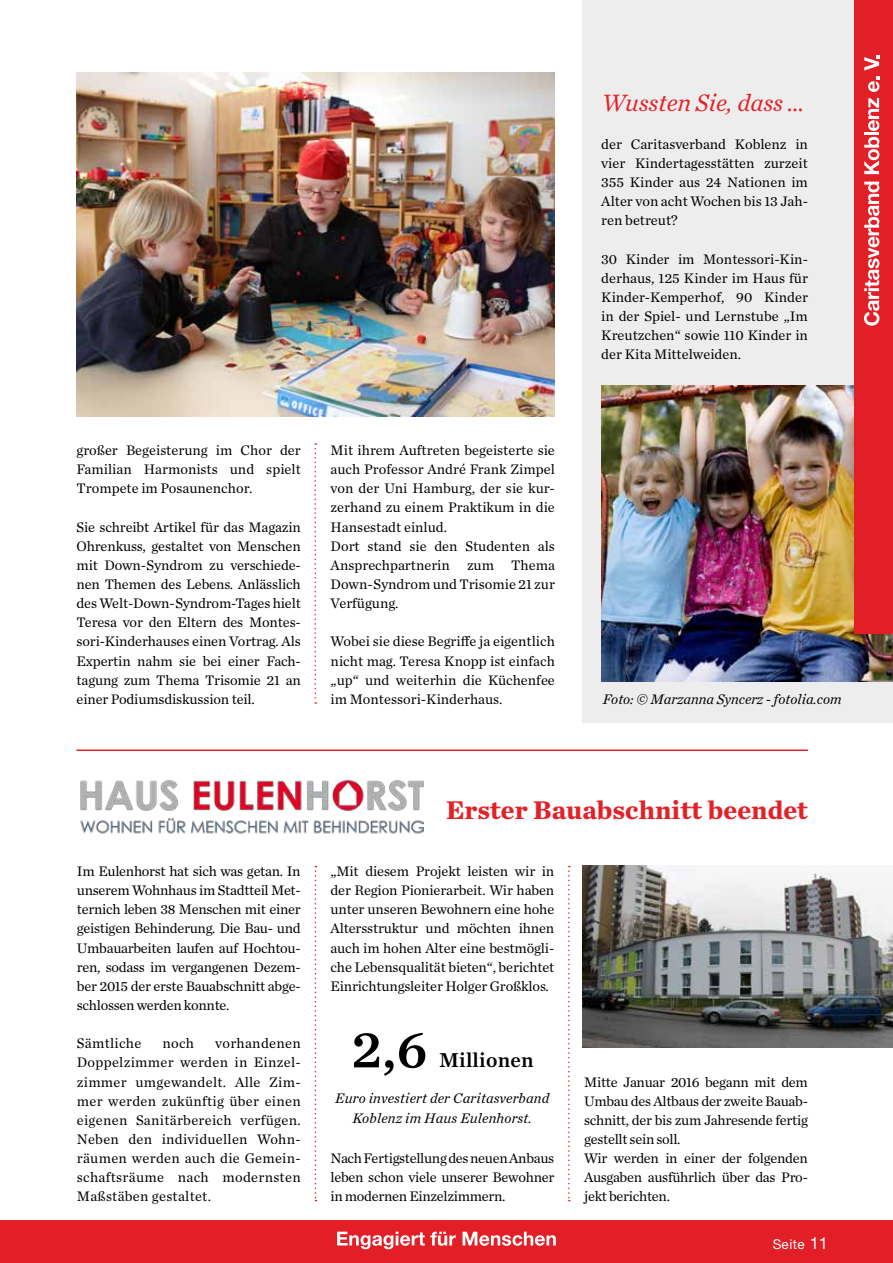
<style>
.page{position:relative;width:893px;height:1263px;background:#fff}
.page>*{position:absolute;margin:0;border:0;box-sizing:border-box;transform-origin:0 0}
.t1{font:54px "Chronicle Text G1 Semi";color:#000}
.t2{font:700 26.7px "Chronicle Text G1";color:#e32127}
.t3{font:italic 24.75px "Chronicle Text G1";color:#e32127}
.t4{font:21px "Chronicle Text G1 Semi";letter-spacing:.01em;color:#000}
.t5{font:14.4px/19.2px "Chronicle Text G1";color:#000;text-align:justify}
.t6{font:14.4px/19.2px "Chronicle Text G1";letter-spacing:-.02em;color:#000}
.t7{font:italic 14.4px/19.5px "Chronicle Text G1";letter-spacing:.01em;color:#000;text-align:center}
.t8{font:14.4px "Chronicle Text G1";letter-spacing:.02em;color:#000}
.t9{font:13.5px "Helvetica Neue";letter-spacing:.03em;color:#fff}
.s1{font-size:16.5px}
</style>
<div class="page">
<div style="left:583px;top:0;width:310px;height:723px;background:#eeeded"></div>
<img style="left:602px;top:386px;width:291px;height:295px">
<div style="left:0;top:1221px;width:893px;height:42px;background:#e21e26"></div>
<svg style="left:337px;top:1232px;width:119px;height:17px"></svg>
<svg style="left:463px;top:1232px;width:93px;height:14px"></svg>
<div style="left:855px;top:0;width:38px;height:634px;background:#e21e26"></div>
<svg style="left:864px;top:182px;width:15px;height:144px"></svg>
<svg style="left:864px;top:137px;width:15px;height:37px"></svg>
<hr style="left:864px;top:132px;width:15px;height:3px;background:#fff">
<svg style="left:868px;top:98px;width:11px;height:33px"></svg>
<svg style="left:868px;top:77px;width:11px;height:15px"></svg>
<svg style="left:864px;top:56px;width:15px;height:14px"></svg>
<img style="left:77px;top:72px;width:478px;height:345px">
<img style="left:583px;top:865px;width:310px;height:183px">
<img style="left:80px;top:779px;width:343px;height:55px">
<svg style="left:315px;top:866px;width:1px;height:335px"></svg>
<svg style="left:568px;top:866px;width:2px;height:335px"></svg>
<hr style="left:77px;top:749px;width:731px;height:2px;background:#e32127">
<svg style="left:314px;top:443px;width:2px;height:261px"></svg>
<p class="t5" style="left:77px;top:440px;width:226px">großer Begeisterung im Chor der Familian Harmonists und spielt Trompete im Posaunenchor.</p>
<p class="t5" style="left:77px;top:516px;width:226px">Sie schreibt Artikel für das Magazin Ohrenkuss, gestaltet von Menschen mit Down-Syndrom zu verschiede&shy;nen Themen des Lebens. Anlässlich des Welt-Down-Syndrom-Tages hielt Teresa vor den Eltern des Montes&shy;sori-Kinderhauses einen Vortrag. Als Expertin nahm sie bei einer Fach&shy;tagung zum Thema Trisomie 21 an einer Podiumsdiskussion teil.</p>
<p class="t5" style="left:331px;top:440px;width:226px;text-align:left">Mit ihrem Auftreten begeisterte sie auch Professor André Frank Zimpel von der Uni Hamburg, der sie kur&shy;zerhand zu einem Praktikum in die<br>Hansestadt einlud.<br>Dort stand sie den Studenten als<br>Ansprechpartnerin zum Thema<br>Down-Syndrom und Trisomie 21 zur<br>Verfügung.</p>
<p class="t5" style="left:331px;top:631px;width:226px">Wobei sie diese Begriffe ja eigentlich nicht mag. Teresa Knopp ist einfach „up“ und weiterhin die Küchenfee im Montessori-Kinderhaus.</p>
<h3 class="t3" style="left:602px;top:83px;width:205px">Wussten Sie, dass …</h3>
<p class="t5" style="left:601px;top:134px;width:208px">der Caritasverband Koblenz in vier Kindertagesstätten zurzeit 355 Kinder aus 24 Nationen im Alter von acht Wochen bis 13 Jah&shy;ren betreut?</p>
<p class="t5" style="left:601px;top:248px;width:208px">30 Kinder im Montessori-Kin&shy;derhaus, 125 Kinder im Haus für Kinder-Kemperhof, 90 Kinder in der Spiel- und Lernstube „Im Kreutzchen“ sowie 110 Kinder in der Kita Mittelweiden.</p>
<p class="t7" style="left:603px;top:688px;width:240px">Foto: © Marzanna Syncerz - fotolia.com</p>
<p class="t5" style="left:77px;top:861px;width:225px">Im Eulenhorst hat sich was getan. In unserem Wohnhaus im Stadtteil Met&shy;ternich leben 38 Menschen mit einer geistigen Behinderung. Die Bau- und Umbauarbeiten laufen auf Hochtou&shy;ren, sodass im vergangenen Dezem&shy;ber 2015 der erste Bauabschnitt abge&shy;schlossen werden konnte.</p>
<p class="t8" style="left:77px;top:1032px;width:66px">Sämtliche</p>
<p class="t5" style="left:163px;top:1033px;width:33px">noch</p>
<p class="t5" style="left:77px;top:1033px;width:225px;text-indent:138px">vorhandenen Doppelzimmer werden in Einzel&shy;zimmer umgewandelt. Alle Zim&shy;mer werden zukünftig über einen eigenen Sanitärbereich verfügen.<br>Neben den individuellen Wohn&shy;räumen werden auch die Gemein&shy;schaftsräume nach modernsten Maßstäben gestaltet.</p>
<h2 class="t2" style="left:446px;top:788px;width:363px">Erster Bauabschnitt beendet</h2>
<p class="t5" style="left:330px;top:861px;width:225px">„Mit diesem Projekt leisten wir in der Region Pionierarbeit. Wir haben unter unseren Bewohnern eine hohe Altersstruktur und möchten ihnen auch im hohen Alter eine bestmögli&shy;che Lebensqualität bieten“, berichtet Einrichtungsleiter Holger Großklos.</p>
<h1 class="t1" style="left:351px;top:1007px;width:78px">2,6</h1>
<h3 class="t4" style="left:439px;top:1044px;width:96px">Millionen</h3>
<p class="t7" style="left:335px;top:1088px;width:215px">Euro investiert der Caritasverband<br>Koblenz im Haus Eulenhorst.</p>
<p class="t5" style="left:330px;top:1148px;width:225px">Nach Fertigstellung des neuen Anbaus leben schon viele unserer Bewohner in modernen Einzelzimmern.</p>
<p class="t6" style="left:584px;top:1071px;width:225px">Mitte Januar 2016 begann mit dem<br>Umbau des Altbaus der zweite Bauab&shy;schnitt, der bis zum Jahresende fertig gestellt sein soll.<br>Wir werden in einer der folgenden<br>Ausgaben ausführlich über das Pro&shy;jekt berichten.</p>
<p class="t9" style="left:773px;top:1236px;width:57px">Seite <span class="s1">11</span></p>
</div>
